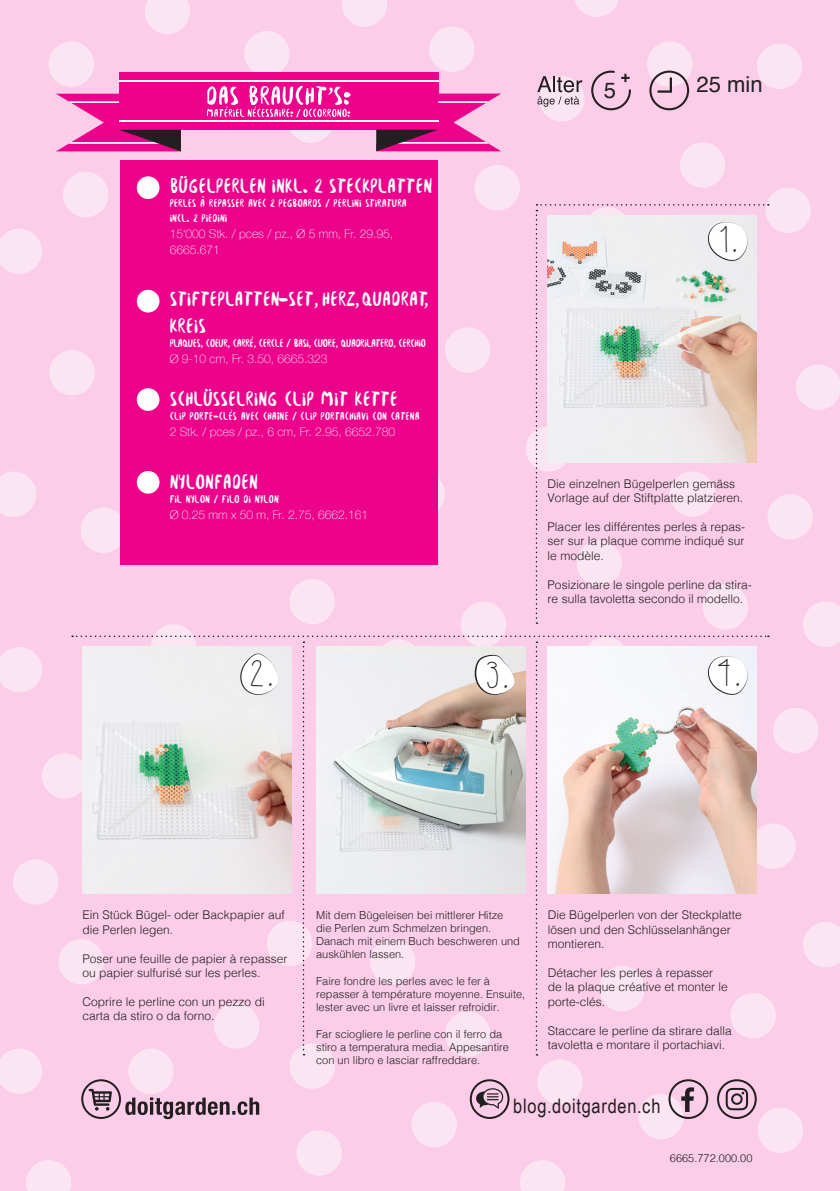
<style>
.page{position:relative;width:840px;height:1191px;background:#fff}
.page>*{position:absolute;margin:0;border:0;box-sizing:border-box;transform-origin:0 0}
.t1{font:38.2px "Hipsterish Font Normal";color:#231f20}
.t2{font:22px/26.4px "Besom";color:#fff}
.t3{font:22px "Helvetica";color:#231f20}
.t4{font:20px "Arial Narrow";letter-spacing:.04em;color:#231f20}
.t5{font:300 12px/14.4px "Helvetica";color:#231f20}
.t6{font:100 12px/16px "Helvetica Neue";color:#fff}
.t7{font:12px/14.4px "Besom";color:#fff}
.t8{font:12px "Besom";letter-spacing:-.04em;color:#fff}
.t9{font:300 11px/13.2px "Helvetica";color:#231f20}
</style>
<div class="page">
<div style="left:0;top:0;width:839px;height:1191px;background:#fbcde8"></div>
<div style="left:49px;top:41px;width:45px;height:46px;background:#fce5f3;border-radius:50%"></div>
<div style="left:244px;top:31px;width:45px;height:45px;background:#fce5f3;border-radius:50%"></div>
<div style="left:474px;top:165px;width:45px;height:45px;background:#fce5f3;border-radius:50%"></div>
<div style="left:679px;top:142px;width:46px;height:46px;background:#fce5f3;border-radius:50%"></div>
<div style="left:756px;top:44px;width:45px;height:45px;background:#fce5f3;border-radius:50%"></div>
<div style="left:539px;top:76px;width:45px;height:46px;background:#fce5f3;border-radius:50%"></div>
<div style="left:646px;top:41px;width:46px;height:46px;background:#fce5f3;border-radius:50%"></div>
<svg style="left:575px;top:0;width:44px;height:17px"></svg>
<div style="left:429px;top:27px;width:45px;height:45px;background:#fce5f3;border-radius:50%"></div>
<svg style="left:342px;top:0;width:45px;height:27px"></svg>
<svg style="left:145px;top:0;width:45px;height:34px"></svg>
<div style="left:765px;top:188px;width:45px;height:45px;background:#fce5f3;border-radius:50%"></div>
<svg style="left:0;top:471px;width:36px;height:46px"></svg>
<svg style="left:0;top:647px;width:42px;height:45px"></svg>
<div style="left:151px;top:624px;width:45px;height:45px;background:#fce5f3;border-radius:50%"></div>
<div style="left:289px;top:579px;width:46px;height:45px;background:#fce5f3;border-radius:50%"></div>
<div style="left:460px;top:601px;width:46px;height:46px;background:#fce5f3;border-radius:50%"></div>
<div style="left:702px;top:584px;width:45px;height:45px;background:#fce5f3;border-radius:50%"></div>
<div style="left:767px;top:494px;width:45px;height:45px;background:#fce5f3;border-radius:50%"></div>
<svg style="left:525px;top:426px;width:46px;height:45px"></svg>
<div style="left:444px;top:327px;width:46px;height:46px;background:#fce5f3;border-radius:50%"></div>
<svg style="left:399px;top:471px;width:45px;height:46px"></svg>
<div style="left:795px;top:364px;width:44px;height:46px;background:#fce5f3;border-radius:50%"></div>
<div style="left:42px;top:753px;width:45px;height:45px;background:#fce5f3;border-radius:50%"></div>
<div style="left:13px;top:859px;width:45px;height:45px;background:#fce5f3;border-radius:50%"></div>
<div style="left:58px;top:939px;width:46px;height:45px;background:#fce5f3;border-radius:50%"></div>
<svg style="left:0;top:1049px;width:42px;height:45px"></svg>
<svg style="left:26px;top:1160px;width:45px;height:31px"></svg>
<div style="left:537px;top:1059px;width:45px;height:45px;background:#fce5f3;border-radius:50%"></div>
<svg style="left:520px;top:1160px;width:45px;height:31px"></svg>
<div style="left:289px;top:1043px;width:46px;height:46px;background:#fce5f3;border-radius:50%"></div>
<div style="left:128px;top:1048px;width:45px;height:46px;background:#fce5f3;border-radius:50%"></div>
<div style="left:296px;top:1130px;width:45px;height:45px;background:#fce5f3;border-radius:50%"></div>
<div style="left:411px;top:1102px;width:45px;height:45px;background:#fce5f3;border-radius:50%"></div>
<div style="left:638px;top:1094px;width:45px;height:45px;background:#fce5f3;border-radius:50%"></div>
<div style="left:730px;top:993px;width:45px;height:45px;background:#fce5f3;border-radius:50%"></div>
<div style="left:757px;top:1107px;width:45px;height:46px;background:#fce5f3;border-radius:50%"></div>
<svg style="left:803px;top:922px;width:36px;height:45px"></svg>
<div style="left:749px;top:823px;width:46px;height:46px;background:#fce5f3;border-radius:50%"></div>
<div style="left:772px;top:708px;width:46px;height:45px;background:#fce5f3;border-radius:50%"></div>
<svg style="left:803px;top:602px;width:36px;height:45px"></svg>
<svg style="left:0;top:229px;width:42px;height:45px"></svg>
<div style="left:63px;top:172px;width:45px;height:45px;background:#fce5f3;border-radius:50%"></div>
<div style="left:49px;top:350px;width:46px;height:45px;background:#fce5f3;border-radius:50%"></div>
<div style="left:80px;top:507px;width:46px;height:46px;background:#fce5f3;border-radius:50%"></div>
<div style="left:288px;top:98px;width:45px;height:45px;background:#fce5f3;border-radius:50%"></div>
<div style="left:120px;top:160px;width:317px;height:404px;background:#ed028c"></div>
<div style="left:137px;top:176px;width:22px;height:23px;background:#fff;border-radius:50%"></div>
<div style="left:137px;top:290px;width:22px;height:22px;background:#fff;border-radius:50%"></div>
<div style="left:137px;top:388px;width:22px;height:23px;background:#fff;border-radius:50%"></div>
<svg style="left:649px;top:71px;width:39px;height:39px"></svg>
<svg style="left:591px;top:71px;width:39px;height:39px"></svg>
<svg style="left:81px;top:1079px;width:178px;height:40px"></svg>
<svg style="left:469px;top:1079px;width:40px;height:40px"></svg>
<svg style="left:668px;top:1079px;width:39px;height:40px"></svg>
<svg style="left:717px;top:1079px;width:39px;height:40px"></svg>
<div style="left:119px;top:72px;width:319px;height:8px;background:#ed028c"></div>
<div style="left:119px;top:122px;width:319px;height:8px;background:#ed028c"></div>
<div style="left:119px;top:81px;width:319px;height:40px;background:#ed028c"></div>
<hr style="left:119px;top:80px;width:319px;height:1px;background:#fff">
<hr style="left:119px;top:121px;width:319px;height:1px;background:#fff">
<svg style="left:56px;top:94px;width:125px;height:57px"></svg>
<svg style="left:376px;top:94px;width:125px;height:57px"></svg>
<div style="left:137px;top:471px;width:22px;height:22px;background:#fff;border-radius:50%"></div>
<svg style="left:207px;top:86px;width:143px;height:31px"></svg>
<svg style="left:537px;top:76px;width:45px;height:31px"></svg>
<svg style="left:72px;top:635px;width:696px;height:420px"></svg>
<svg style="left:535px;top:204px;width:233px;height:420px"></svg>
<h2 class="t2" style="left:170px;top:172px;width:264px">BÜGELPERLEN INKL. 2 STECKPLATTEN</h2>
<p class="t7" style="left:170px;top:196px;width:238px">PERLES A REPASSER AVEC 2 PEGBOARDS / PERLINI STIRATURA<br>INCL. 2 PIEDINI</p>
<p class="t6" style="left:170px;top:225px;width:225px">15‘000 Stk. / pces / pz., Ø 5 mm, Fr. 29.95,<br>6665.671</p>
<h2 class="t2" style="left:170px;top:286px;width:260px">STIFTEPLATTEN-SET, HERZ, QUADRAT,<br>KREIS</h2>
<p class="t8" style="left:170px;top:334px;width:257px">PLAQUES, COEUR, CARRÉ, CERCLE / BASI, CUORE, QUADRILATERO, CERCHIO</p>
<p class="t6" style="left:170px;top:350px;width:159px">Ø 9-10 cm, Fr. 3.50, 6665.323</p>
<h2 class="t2" style="left:170px;top:385px;width:229px">SCHLÜSSELRING CLIP MIT KETTE</h2>
<p class="t7" style="left:170px;top:409px;width:251px">CLIP PORTE-CLÉS AVEC CHAÎNE / CLIP PORTACHIAVI CON CATENA</p>
<p class="t6" style="left:170px;top:423px;width:227px">2 Stk. / pces / pz., 6 cm, Fr. 2.95, 6652.780</p>
<h2 class="t2" style="left:170px;top:468px;width:90px">NYLONFADEN</h2>
<p class="t7" style="left:170px;top:492px;width:111px">FIL NYLON / FILO DI NYLON</p>
<p class="t6" style="left:170px;top:506px;width:200px">Ø 0.25 mm x 50 m, Fr. 2.75, 6662.161</p>
<h2 class="t3" style="left:603px;top:73px;width:14px">5</h2>
<h2 class="t3" style="left:696px;top:67px;width:68px">25 min</h2>
<h1 class="t1" style="left:720px;top:220px;width:20px">1.</h1>
<p class="t5" style="left:547px;top:475px;width:197px">Die einzelnen Bügelperlen gemäss<br>Vorlage auf der Stiftplatte platzieren.</p>
<p class="t5" style="left:547px;top:519px;width:199px;text-align:justify">Placer les différentes perles à repas&shy;ser sur la plaque comme indiqué sur le modèle.</p>
<p class="t5" style="left:547px;top:576px;width:206px">Posizionare le singole perline da stira&shy;re sulla tavoletta secondo il modello.</p>
<h1 class="t1" style="left:251px;top:654px;width:26px">2.</h1>
<h1 class="t1" style="left:487px;top:655px;width:25px">3.</h1>
<h1 class="t1" style="left:718px;top:654px;width:26px">4.</h1>
<p class="t5" style="left:82px;top:907px;width:204px">Ein Stück Bügel- oder Backpapier auf die Perlen legen.</p>
<p class="t5" style="left:82px;top:950px;width:206px">Poser une feuille de papier à repasser ou papier sulfurisé sur les perles.</p>
<p class="t5" style="left:82px;top:993px;width:184px">Coprire le perline con un pezzo di carta da stiro o da forno.</p>
<p class="t9" style="left:316px;top:907px;width:205px">Mit dem Bügeleisen bei mittlerer Hitze die Perlen zum Schmelzen bringen.<br>Danach mit einem Buch beschweren und auskühlen lassen.</p>
<p class="t9" style="left:316px;top:973px;width:210px">Faire fondre les perles avec le fer à repasser à température moyenne. Ensuite, lester avec un livre et laisser refroidir.</p>
<p class="t9" style="left:316px;top:1026px;width:194px">Far sciogliere le perline con il ferro da stiro a temperatura media. Appesantire con un libro e lasciar raffreddare.</p>
<p class="t5" style="left:547px;top:907px;width:196px">Die Bügelperlen von der Steckplatte lösen und den Schlüsselanhänger montieren.</p>
<p class="t5" style="left:547px;top:964px;width:182px">Détacher les perles à repasser de la plaque créative et monter le porte-clés.</p>
<p class="t5" style="left:547px;top:1022px;width:186px">Staccare le perline da stirare dalla tavoletta e montare il portachiavi.</p>
<h3 class="t4" style="left:513px;top:1091px;width:149px">blog.doitgarden.ch</h3>
<p class="t9" style="left:669px;top:1150px;width:84px">6665.772.000.00</p>
</div>
